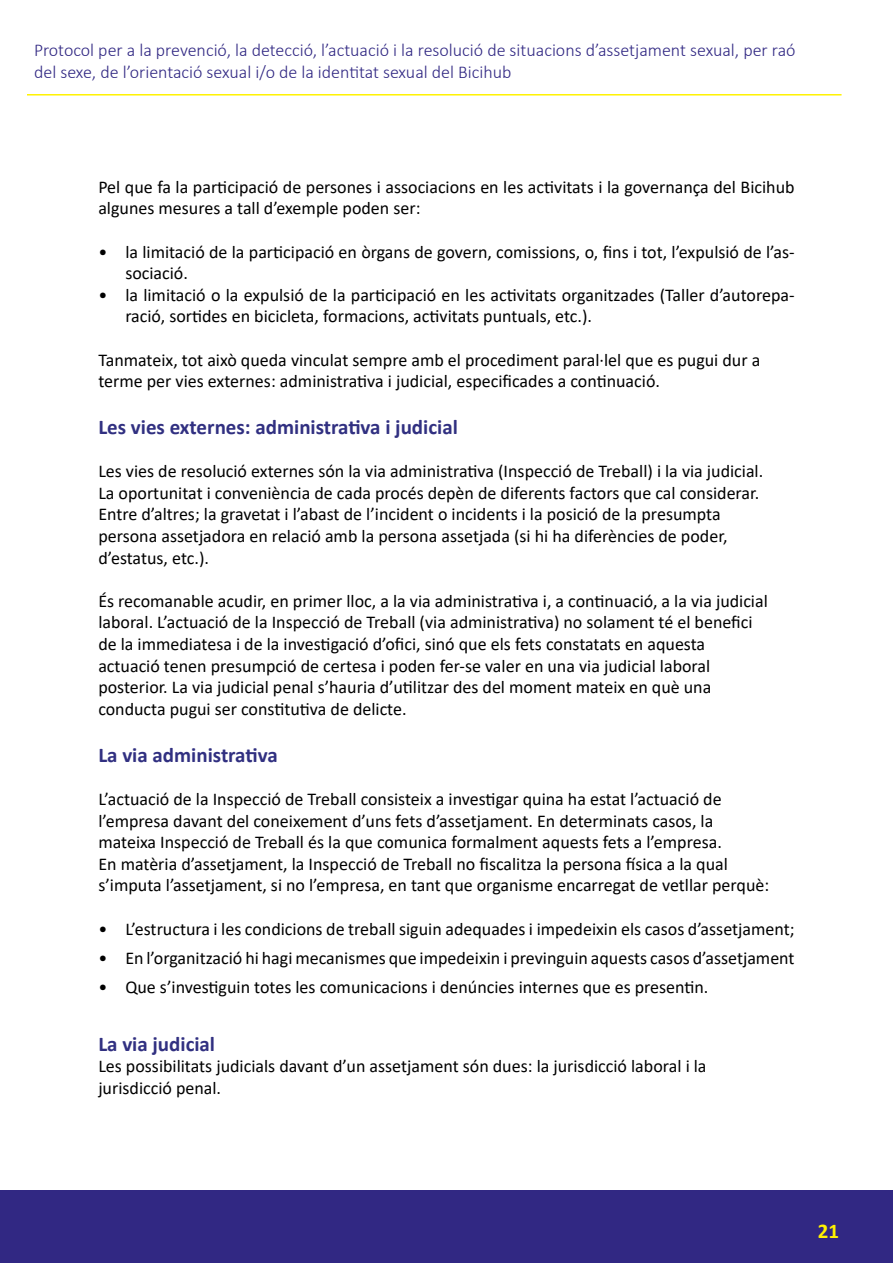
<style>
.page{position:relative;width:893px;height:1263px;background:#fff}
.page>*{position:absolute;margin:0;border:0;box-sizing:border-box;transform-origin:0 0}
.t1{font:700 21px "Calibri";color:#313081}
.t2{font:700 21px "Calibri";color:#fff200}
.t3{font:18px/21.6px "Calibri";color:#000}
.t4{font:300 18px/21.6px "Calibri";color:#312883}
</style>
<div class="page">
<hr style="left:27px;top:94px;width:815px;height:2px;background:#fff200">
<div style="left:0;top:1191px;width:893px;height:72px;background:#312883"></div>
<p class="t4" style="left:34px;top:39px;width:763px">Protocol per a la prevenció, la detecció, l’actuació i la resolució de situacions d’assetjament sexual, per raó del sexe, de l’orientació sexual i/o de la identitat sexual del Bicihub</p>
<p class="t3" style="left:98px;top:176px;width:698px">Pel que fa la participació de persones i associacions en les activitats i la governança del Bicihub algunes mesures a tall d’exemple poden ser:</p>
<p class="t3" style="left:125px;top:240px;width:671px;text-indent:-27px">• la limitació de la participació en òrgans de govern, comissions, o, fins i tot, l’expulsió de l’as&shy;sociació.</p>
<p class="t3" style="left:125px;top:284px;width:671px;text-indent:-27px">• la limitació o la expulsió de la participació en les activitats organitzades (Taller d’autorepa&shy;ració, sortides en bicicleta, formacions, activitats puntuals, etc.).</p>
<p class="t3" style="left:98px;top:348px;width:663px">Tanmateix, tot això queda vinculat sempre amb el procediment paral·lel que es pugui dur a terme per vies externes: administrativa i judicial, especificades a continuació.</p>
<p class="t1" style="left:98px;top:412px;width:361px">Les vies externes: administrativa i judicial</p>
<p class="t3" style="left:98px;top:460px;width:666px">Les vies de resolució externes són la via administrativa (Inspecció de Treball) i la via judicial.<br>La oportunitat i conveniència de cada procés depèn de diferents factors que cal considerar.<br>Entre d’altres; la gravetat i l’abast de l’incident o incidents i la posició de la presumpta persona assetjadora en relació amb la persona assetjada (si hi ha diferències de poder, d’estatus, etc.).</p>
<p class="t3" style="left:98px;top:590px;width:671px">És recomanable acudir, en primer lloc, a la via administrativa i, a continuació, a la via judicial laboral. L’actuació de la Inspecció de Treball (via administrativa) no solament té el benefici de la immediatesa i de la investigació d’ofici, sinó que els fets constatats en aquesta actuació tenen presumpció de certesa i poden fer-se valer en una via judicial laboral posterior. La via judicial penal s’hauria d’utilitzar des del moment mateix en què una conducta pugui ser constitutiva de delicte.</p>
<p class="t1" style="left:98px;top:740px;width:181px">La via administrativa</p>
<p class="t3" style="left:98px;top:788px;width:672px">L’actuació de la Inspecció de Treball consisteix a investigar quina ha estat l’actuació de l’empresa davant del coneixement d’uns fets d’assetjament. En determinats casos, la mateixa Inspecció de Treball és la que comunica formalment aquests fets a l’empresa.<br>En matèria d’assetjament, la Inspecció de Treball no fiscalitza la persona física a la qual s’imputa l’assetjament, si no l’empresa, en tant que organisme encarregat de vetllar perquè:</p>
<p class="t3" style="left:98px;top:917px;width:698px">• L’estructura i les condicions de treball siguin adequades i impedeixin els casos d’assetjament;</p>
<p class="t3" style="left:98px;top:946px;width:698px">• En l’organització hi hagi mecanismes que impedeixin i previnguin aquests casos d’assetjament</p>
<p class="t3" style="left:98px;top:975px;width:612px">• Que s’investiguin totes les comunicacions i denúncies internes que es presentin.</p>
<p class="t1" style="left:98px;top:1029px;width:118px">La via judicial</p>
<p class="t3" style="left:98px;top:1055px;width:610px">Les possibilitats judicials davant d’un assetjament són dues: la jurisdicció laboral i la jurisdicció penal.</p>
<p class="t2" style="left:818px;top:1216px;width:23px">21</p>
</div>
